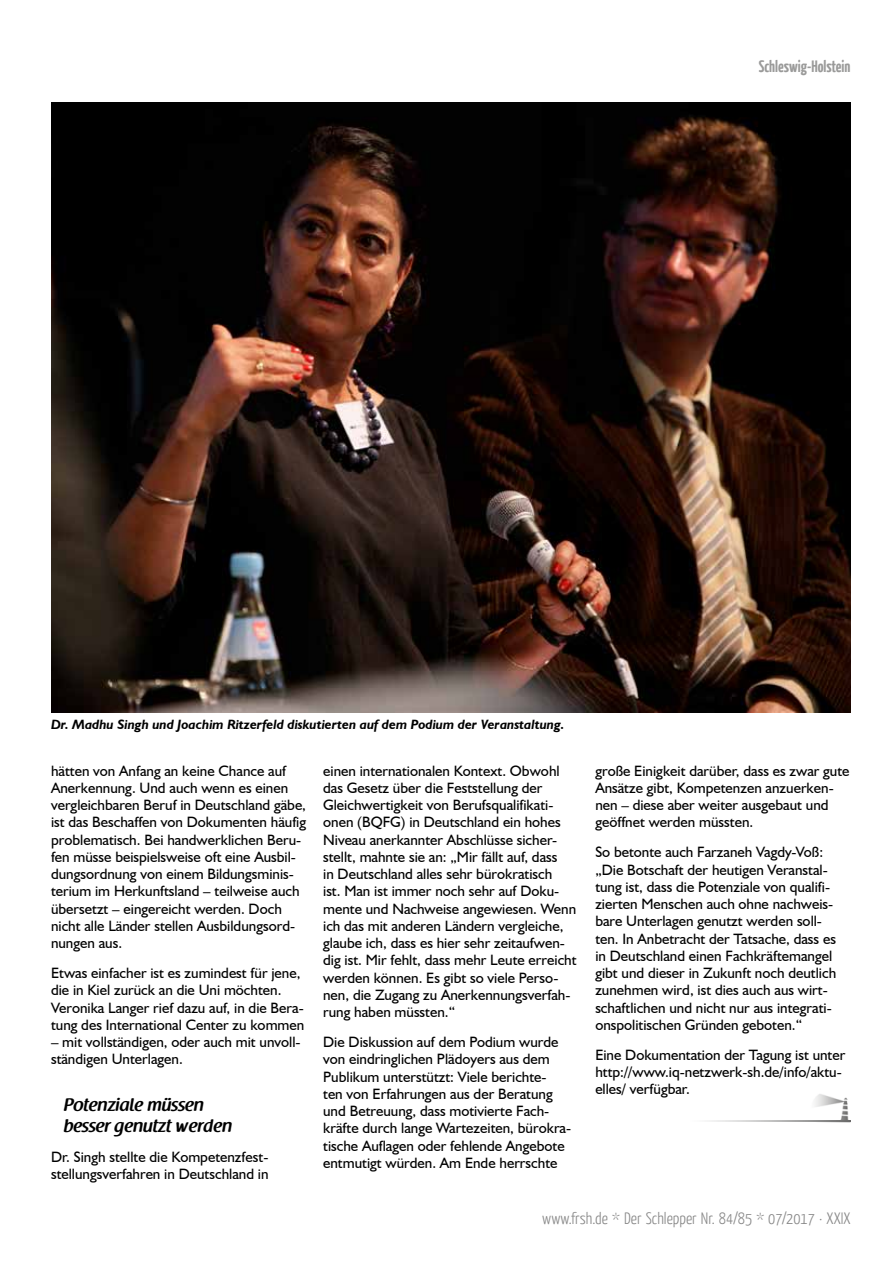
<style>
.page{position:relative;width:893px;height:1263px;background:#fff}
.page>*{position:absolute;margin:0;border:0;box-sizing:border-box;transform-origin:0 0}
.t1{font:600 18px/21px "Raspoutine";color:#000}
.t2{font:300 16.5px "Yanone Kaffeesatz";color:#878787}
.t3{font:700 16.5px "Yanone Kaffeesatz";color:#575756}
.t4{font:15px/17.2px "Humanist 521 BT";color:#000}
.t5{font:italic 700 13.5px "Humanist 521 BT";color:#000}
</style>
<div class="page">
<img style="left:51px;top:102px;width:799px;height:610px">
<img style="left:811px;top:1094px;width:39px;height:29px">
<img style="left:709px;top:1121px;width:141px;height:1px">
<p class="t3" style="left:759px;top:55px;width:93px">Schleswig-Holstein</p>
<p class="t5" style="left:51px;top:716px;width:515px">Dr. Madhu Singh und Joachim Ritzerfeld diskutierten auf dem Podium der Veranstaltung.</p>
<p class="t4" style="left:51px;top:761px;width:257px">hätten von Anfang an keine Chance auf Anerkennung. Und auch wenn es einen vergleichbaren Beruf in Deutschland gäbe, ist das Beschaffen von Dokumenten häufig problematisch. Bei handwerklichen Beru&shy;fen müsse beispielsweise oft eine Ausbil&shy;dungsordnung von einem Bildungsminis&shy;terium im Herkunftsland – teilweise auch übersetzt – eingereicht werden. Doch nicht alle Länder stellen Ausbildungsord&shy;nungen aus.</p>
<p class="t4" style="left:51px;top:964px;width:255px">Etwas einfacher ist es zumindest für jene, die in Kiel zurück an die Uni möchten.<br>Veronika Langer rief dazu auf, in die Bera&shy;tung des International Center zu kommen</p>
<p class="t4" style="left:51px;top:1033px;width:251px">– mit vollständigen, oder auch mit unvoll&shy;ständigen Unterlagen.</p>
<p class="t1" style="left:64px;top:1094px;width:170px">Potenziale müssen besser genutzt werden</p>
<p class="t4" style="left:51px;top:1148px;width:219px">Dr. Singh stellte die Kompetenzfest&shy;stellungsverfahren in Deutschland in</p>
<p class="t4" style="left:323px;top:761px;width:255px">einen internationalen Kontext. Obwohl das Gesetz über die Feststellung der Gleichwertigkeit von Berufsqualifikati&shy;onen (BQFG) in Deutschland ein hohes Niveau anerkannter Abschlüsse sicher&shy;stellt, mahnte sie an: „Mir fällt auf, dass<br>in Deutschland alles sehr bürokratisch<br>ist. Man ist immer noch sehr auf Doku&shy;mente und Nachweise angewiesen. Wenn ich das mit anderen Ländern vergleiche, glaube ich, dass es hier sehr zeitaufwen&shy;dig ist. Mir fehlt, dass mehr Leute erreicht werden können. Es gibt so viele Perso&shy;nen, die Zugang zu Anerkennungsverfah&shy;rung haben müssten.“</p>
<p class="t4" style="left:323px;top:1033px;width:249px">Die Diskussion auf dem Podium wurde von eindringlichen Plädoyers aus dem Publikum unterstützt: Viele berichte-<br>ten von Erfahrungen aus der Beratung und Betreuung, dass motivierte Fach&shy;kräfte durch lange Wartezeiten, bürokra&shy;tische Auflagen oder fehlende Angebote entmutigt würden. Am Ende herrschte</p>
<p class="t4" style="left:595px;top:761px;width:256px">große Einigkeit darüber, dass es zwar gute Ansätze gibt, Kompetenzen anzuerken&shy;nen – diese aber weiter ausgebaut und geöffnet werden müssten.</p>
<p class="t4" style="left:595px;top:843px;width:242px">So betonte auch Farzaneh Vagdy-Voß: „Die Botschaft der heutigen Veranstal&shy;tung ist, dass die Potenziale von qualifi&shy;zierten Menschen auch ohne nachweis&shy;bare Unterlagen genutzt werden soll&shy;ten. In Anbetracht der Tatsache, dass es in Deutschland einen Fachkräftemangel gibt und dieser in Zukunft noch deutlich zunehmen wird, ist dies auch aus wirt&shy;schaftlichen und nicht nur aus integrati&shy;onspolitischen Gründen geboten.“</p>
<p class="t4" style="left:595px;top:1046px;width:252px">Eine Dokumentation der Tagung ist unter http://www.iq-netzwerk-sh.de/info/aktu&shy;elles/ verfügbar.</p>
<p class="t2" style="left:542px;top:1208px;width:310px">www.frsh.de * Der Schlepper Nr. 84/85 * 07/2017 · XXIX</p>
</div>
